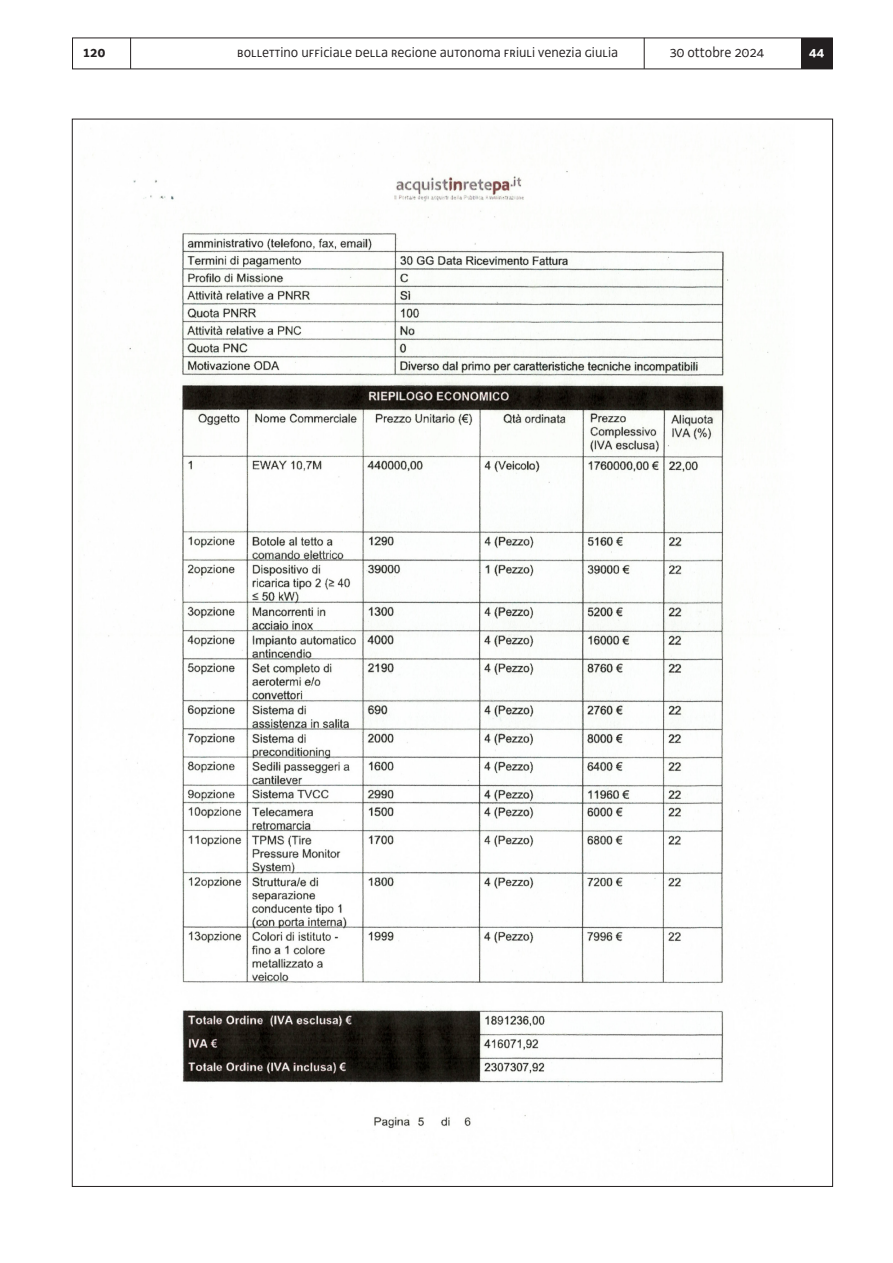
<style>
.page{position:relative;width:893px;height:1263px;background:#fff}
.page>*{position:absolute;margin:0;border:0;box-sizing:border-box;transform-origin:0 0}
.t1{font:15px "Decima UNI";color:#231f20}
.t2{font:15px "Decima WE";color:#231f20}
.t3{font:700 15px "Decima WE";color:#231f20}
.t4{font:700 15px "Decima WE";color:#fff}
</style>
<div class="page">
<hr style="left:130px;top:38px;width:1px;height:31px;background:#231f20">
<hr style="left:644px;top:38px;width:1px;height:31px;background:#231f20">
<div style="left:801px;top:38px;width:31px;height:31px;background:#231f20"></div>
<img style="left:88px;top:133px;width:704px;height:1049px">
<p class="t3" style="left:83px;top:43px;width:24px">120</p>
<p class="t1" style="left:237px;top:43px;width:382px">bollettino ufficiale della regione autonoma friuli venezia giulia</p>
<p class="t2" style="left:669px;top:43px;width:97px">30 ottobre 2024</p>
<p class="t4" style="left:809px;top:43px;width:16px">44</p>
</div>
